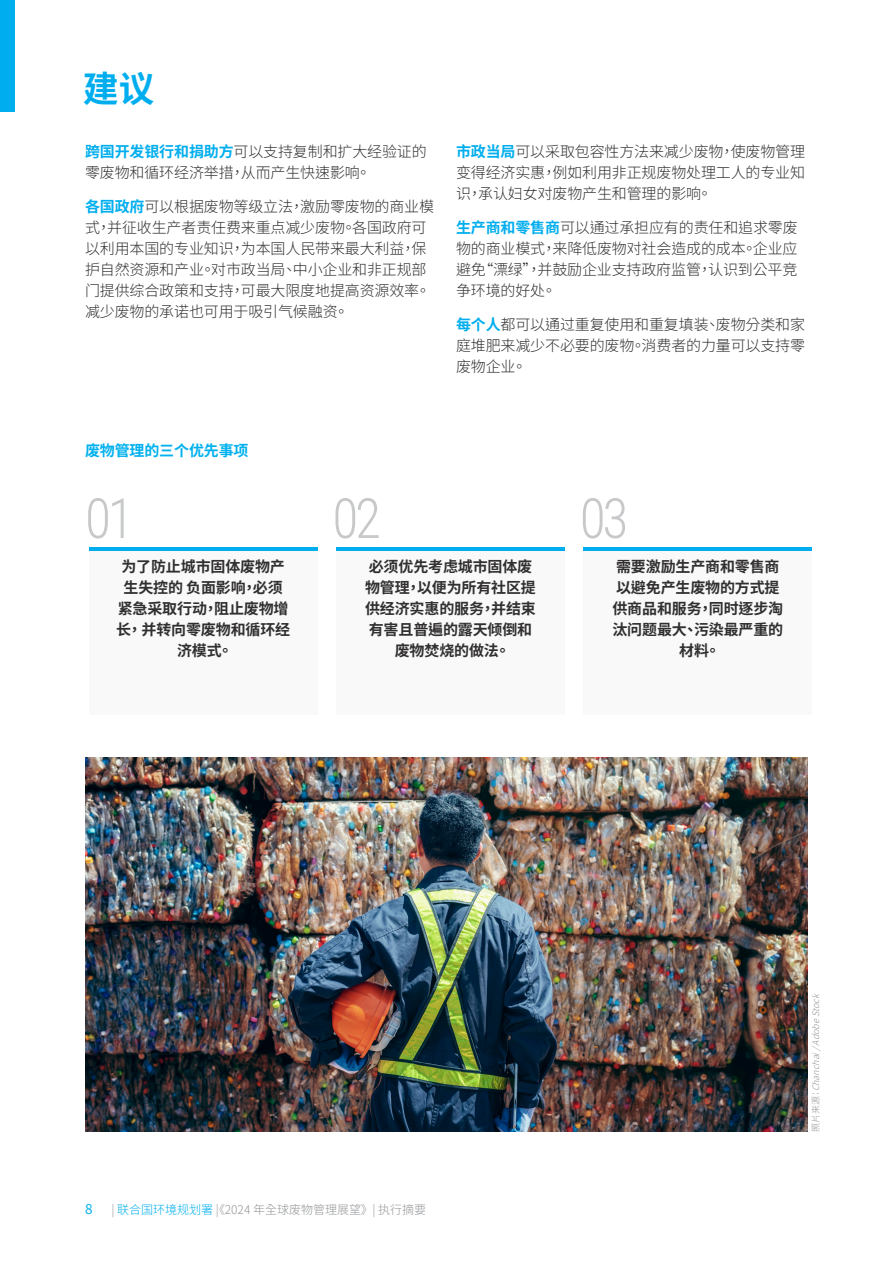
<style>
.page{position:relative;width:893px;height:1263px;background:#fff}
.page>*{position:absolute;margin:0;border:0;box-sizing:border-box;transform-origin:0 0}
.Section_heading_2{font:300 55.5px "Roboto Condensed";color:#c7c8ca;scale:.96 1}
.Chapter_title{font:700 36px "Noto Sans CJ Ktc";color:#00aeef}
.Bodytext{font:300 15px/21px "Noto Sans CJ Ktc";letter-spacing:-.01em;color:#312f30;text-align:justify}
.Bodytext-2{font:700 15px/21px "Noto Sans CJ Ktc";letter-spacing:-.01em;color:#312f30;text-align:center}
.Subsection_Header{font:700 15px "Noto Sans CJ Ktc";letter-spacing:-.01em;color:#00b1ef}
.t1{font:13.5px "Noto Sans CJ Ktc";color:#00aeef}
.t2{font:300 12px "Noto Sans CJ Ktc";color:#939598}
.t3{font:italic 300 9px "Noto Sans CJ Ktc";color:#939598}
.s1{font-weight:700;color:#00aeef}
.s2{color:#00aeef}
.s3{font-style:normal}
</style>
<div class="page">
<div style="left:0;top:0;width:14px;height:111px;background:#00aeef"></div>
<hr style="left:89px;top:547px;width:228px;height:4px;background:#00aeef">
<hr style="left:336px;top:547px;width:229px;height:4px;background:#00aeef">
<hr style="left:584px;top:547px;width:228px;height:4px;background:#00aeef">
<div style="left:89px;top:551px;width:228px;height:164px;background:#f9f9f9"></div>
<div style="left:336px;top:551px;width:229px;height:164px;background:#f9f9f9"></div>
<div style="left:584px;top:551px;width:228px;height:164px;background:#f9f9f9"></div>
<img style="left:85px;top:757px;width:723px;height:375px">
<p class="Chapter_title" style="left:83px;top:69px;width:74px">建议</p>
<p class="Bodytext" style="left:85px;top:141px;width:343px"><span class="s1">跨国开发银行和捐助方</span>可以支持复制和扩大经验证的零废物和循环经济举措，从而产生快速影响。</p>
<p class="Bodytext" style="left:85px;top:196px;width:351px;text-align:left"><span class="s1">各国政府</span>可以根据废物等级立法，激励零废物的商业模式，并征收生产者责任费来重点减少废物。各国政府可以利用本国的专业知识，为本国人民带来最大利益，保护自然资源和产业。对市政当局、中小企业和非正规部门提供综合政策和支持，可最大限度地提高资源效率。减少废物的承诺也可用于吸引气候融资。</p>
<p class="Bodytext" style="left:456px;top:141px;width:351px"><span class="s1">市政当局</span>可以采取包容性方法来减少废物，使废物管理变得经济实惠，例如利用非正规废物处理工人的专业知识，承认妇女对废物产生和管理的影响。</p>
<p class="Bodytext" style="left:456px;top:217px;width:343px"><span class="s1">生产商和零售商</span>可以通过承担应有的责任和追求零废物的商业模式，来降低废物对社会造成的成本。企业应避免“漂绿”，并鼓励企业支持政府监管，认识到公平竞争环境的好处。</p>
<p class="Bodytext" style="left:456px;top:314px;width:351px"><span class="s1">每个人</span>都可以通过重复使用和重复填装、废物分类和家庭堆肥来减少不必要的废物。消费者的力量可以支持零废物企业。</p>
<p class="Subsection_Header" style="left:85px;top:442px;width:165px">废物管理的三个优先事项</p>
<p class="Section_heading_2" style="left:85px;top:479px;width:52px">01</p>
<p class="Section_heading_2" style="left:332px;top:479px;width:52px">02</p>
<p class="Section_heading_2" style="left:580px;top:479px;width:52px">03</p>
<p class="Bodytext-2" style="left:116px;top:556px;width:176px">为了防止城市固体废物产生失控的 负面影响，必须紧急采取行动，阻止废物增长， 并转向零废物和循环经济模式。</p>
<p class="Bodytext-2" style="left:365px;top:556px;width:172px">必须优先考虑城市固体废物管理，以便为所有社区提供经济实惠的服务，并结束有害且普遍的露天倾倒和废物焚烧的做法。</p>
<p class="Bodytext-2" style="left:612px;top:556px;width:172px">需要激励生产商和零售商以避免产生废物的方式提供商品和服务，同时逐步淘汰问题最大、污染最严重的材料。</p>
<p class="t1" style="left:85px;top:1201px;width:9px">8</p>
<p class="t2" style="left:111px;top:1203px;width:316px">| <span class="s2">联合国环境规划署</span> |《2024 年全球废物管理展望》| 执行摘要</p>
<p class="t3" style="left:811px;top:1132px;width:146px;rotate:-90deg"><span class="s3">照片来源：</span> Chanchai/AdobeStock</p>
</div>
